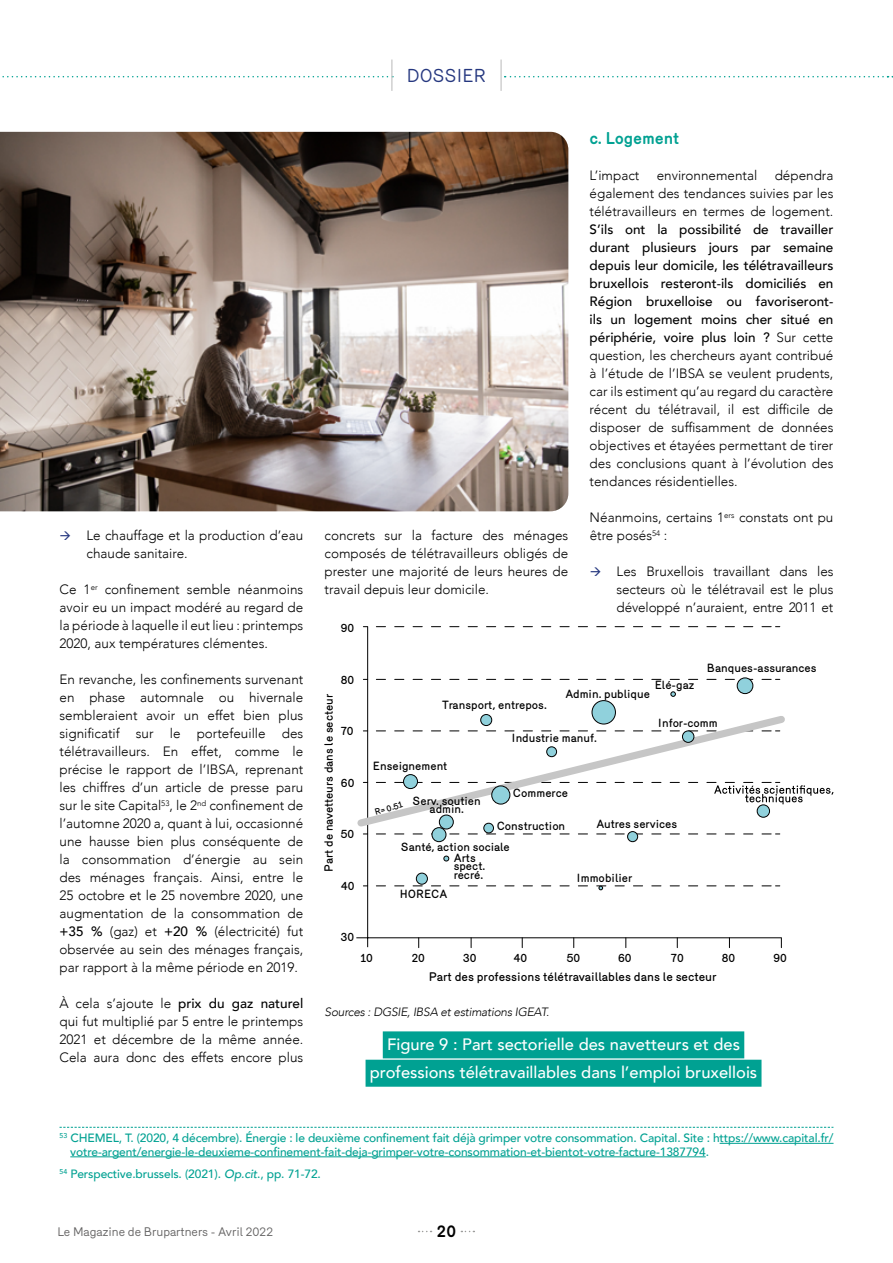
<style>
.page{position:relative;width:893px;height:1263px;background:#fff}
.page>*{position:absolute;margin:0;border:0;box-sizing:border-box;transform-origin:0 0}
.t1{font:18px "Merkury";color:#25377f}
.t2{font:500 16.5px/28.3px "Avenir";color:#fff;text-align:center}
.t3{font:700 16.5px "Merkury";letter-spacing:-.01em;color:#00a192}
.t4{font:700 16.5px "Merkury";color:#000}
.t5{font:300 13.5px/18px "Avenir";color:#000;text-align:justify}
.t6{font:500 12px/13.5px "Avenir";letter-spacing:-.01em;color:#00a192}
.t7{font:500 12px "Merkury";color:#000}
.t8{font:italic 300 12px "Avenir";letter-spacing:-.02em;color:#000}
.t9{font:12px "Merkury";color:#646363}
.t10{font:500 11.55px/8.6px "Merkury";color:#000}
.t11{font:500 8.55px "Merkury";color:#000}
.s1{font-weight:500}
.s2{font-style:italic}
</style>
<div class="page">
<svg style="left:2px;top:76px;width:387px;height:1px"></svg>
<svg style="left:505px;top:76px;width:388px;height:1px"></svg>
<hr style="left:391px;top:60px;width:2px;height:31px;background:#d0d0d0">
<hr style="left:500px;top:60px;width:2px;height:31px;background:#d0d0d0">
<hr style="left:720px;top:1143px;width:113px;height:1px;background:#00a192">
<hr style="left:70px;top:1156px;width:636px;height:1px;background:#00a192">
<img style="left:0;top:132px;width:568px;height:379px">
<svg style="left:60px;top:1127px;width:773px;height:1px"></svg>
<hr style="left:367px;top:627px;width:1px;height:320px;background:#000">
<hr style="left:356px;top:937px;width:425px;height:1px;background:#000">
<svg style="left:357px;top:711px;width:428px;height:121px"></svg>
<svg style="left:376px;top:626px;width:404px;height:1px"></svg>
<svg style="left:376px;top:679px;width:404px;height:1px"></svg>
<svg style="left:376px;top:834px;width:404px;height:1px"></svg>
<svg style="left:376px;top:782px;width:457px;height:22px"></svg>
<div style="left:416px;top:873px;width:11px;height:11px;background:#90d1dc;border-radius:50%"></div>
<div style="left:416px;top:873px;width:12px;height:11px;border:1px solid #000;border-radius:50%"></div>
<svg style="left:444px;top:856px;width:5px;height:5px"></svg>
<div style="left:432px;top:828px;width:14px;height:14px;background:#90d1dc;border-radius:50%"></div>
<div style="left:432px;top:827px;width:14px;height:15px;border:1px solid #000;border-radius:50%"></div>
<div style="left:439px;top:815px;width:14px;height:14px;background:#90d1dc;border-radius:50%"></div>
<div style="left:439px;top:815px;width:14px;height:14px;border:1px solid #000;border-radius:50%"></div>
<div style="left:484px;top:823px;width:9px;height:10px;background:#90d1dc;border-radius:50%"></div>
<div style="left:484px;top:823px;width:10px;height:10px;border:1px solid #000;border-radius:50%"></div>
<div style="left:404px;top:774px;width:13px;height:14px;background:#90d1dc;border-radius:50%"></div>
<div style="left:403px;top:774px;width:15px;height:15px;border:1px solid #000;border-radius:50%"></div>
<div style="left:492px;top:786px;width:18px;height:18px;background:#90d1dc;border-radius:50%"></div>
<div style="left:492px;top:786px;width:18px;height:18px;border:1px solid #000;border-radius:50%"></div>
<div style="left:628px;top:831px;width:10px;height:11px;background:#90d1dc;border-radius:50%"></div>
<div style="left:627px;top:831px;width:11px;height:11px;border:1px solid #000;border-radius:50%"></div>
<svg style="left:376px;top:886px;width:404px;height:4px"></svg>
<div style="left:547px;top:747px;width:10px;height:10px;background:#90d1dc;border-radius:50%"></div>
<div style="left:546px;top:747px;width:11px;height:10px;border:1px solid #000;border-radius:50%"></div>
<div style="left:481px;top:714px;width:11px;height:11px;background:#90d1dc;border-radius:50%"></div>
<div style="left:480px;top:714px;width:12px;height:12px;border:1px solid #000;border-radius:50%"></div>
<div style="left:592px;top:701px;width:23px;height:23px;background:#90d1dc;border-radius:50%"></div>
<div style="left:592px;top:700px;width:24px;height:24px;border:1px solid #000;border-radius:50%"></div>
<svg style="left:671px;top:692px;width:5px;height:4px"></svg>
<div style="left:682px;top:731px;width:12px;height:11px;background:#90d1dc;border-radius:50%"></div>
<div style="left:682px;top:731px;width:12px;height:11px;border:1px solid #000;border-radius:50%"></div>
<div style="left:737px;top:678px;width:16px;height:16px;background:#90d1dc;border-radius:50%"></div>
<div style="left:737px;top:678px;width:16px;height:16px;border:1px solid #000;border-radius:50%"></div>
<div style="left:757px;top:805px;width:12px;height:12px;background:#90d1dc;border-radius:50%"></div>
<div style="left:757px;top:805px;width:13px;height:12px;border:1px solid #000;border-radius:50%"></div>
<div style="left:383px;top:1031px;width:361px;height:27px;background:#00a192"></div>
<div style="left:366px;top:1060px;width:395px;height:27px;background:#00a192"></div>
<p class="t5" style="left:87px;top:526px;width:218px">Le chauffage et la production d’eau chaude sanitaire.</p>
<p class="t5" style="left:60px;top:580px;width:245px">Ce 1<sup>er</sup> confinement semble néanmoins avoir eu un impact modéré au regard de la période à laquelle il eut lieu : printemps 2020, aux températures clémentes.</p>
<p class="t5" style="left:60px;top:670px;width:245px">En revanche, les confinements survenant en phase automnale ou hivernale sembleraient avoir un effet bien plus significatif sur le portefeuille des télétravailleurs. En effet, comme le précise le rapport de l’IBSA, reprenant les chiffres d’un article de presse paru sur le site Capital<sup>53</sup>, le 2<sup>nd</sup> confinement de l’automne 2020 a, quant à lui, occasionné une hausse bien plus conséquente de la consommation d’énergie au sein des ménages français. Ainsi, entre le 25 octobre et le 25 novembre 2020, une augmentation de la consommation de <span class="s1">+35 %</span> (gaz) et <span class="s1">+20 %</span> (électricité) fut observée au sein des ménages français, par rapport à la même période en 2019.</p>
<p class="t5" style="left:60px;top:994px;width:245px">À cela s’ajoute le <span class="s1">prix du gaz naturel </span>qui fut multiplié par 5 entre le printemps 2021 et décembre de la même année.<br>Cela aura donc des effets encore plus</p>
<h1 class="t1" style="left:407px;top:62px;width:81px">DOSSIER</h1>
<p class="t5" style="left:325px;top:526px;width:245px">concrets sur la facture des ménages composés de télétravailleurs obligés de prester une majorité de leurs heures de travail depuis leur domicile.</p>
<p class="t10" style="left:341px;top:623px;width:15px">90</p>
<p class="t3" style="left:590px;top:126px;width:91px">c. Logement</p>
<p class="t5" style="left:590px;top:166px;width:51px">L’impact</p>
<p class="t5" style="left:657px;top:166px;width:102px">environnemental</p>
<p class="t5" style="left:590px;top:166px;width:245px;text-indent:185px">dépendra également des tendances suivies par les télétravailleurs en termes de logement.</p>
<p class="t5" style="left:590px;top:220px;width:245px"><span class="s1">S’ils ont la possibilité de travailler durant plusieurs jours par semaine depuis leur domicile, les télétravailleurs bruxellois resteront-ils domiciliés en Région bruxelloise ou favoriseront&shy;ils un logement moins cher situé en périphérie, voire plus loin ?</span> Sur cette question, les chercheurs ayant contribué à l’étude de l’IBSA se veulent prudents, car ils estiment qu’au regard du caractère récent du télétravail, il est difficile de disposer de suffisamment de données objectives et étayées permettant de tirer des conclusions quant à l’évolution des tendances résidentielles.</p>
<p class="t5" style="left:590px;top:508px;width:245px">Néanmoins, certains 1<sup>ers</sup> constats ont pu être posés<sup>54</sup> :</p>
<p class="t5" style="left:617px;top:562px;width:218px">Les Bruxellois travaillant dans les secteurs où le télétravail est le plus développé n’auraient, entre 2011 et</p>
<p class="t10" style="left:341px;top:674px;width:15px">80</p>
<p class="t10" style="left:324px;top:872px;width:179px;rotate:-90deg">Part de navetteurs dans le secteur</p>
<p class="t10" style="left:341px;top:726px;width:15px">70</p>
<p class="t10" style="left:341px;top:777px;width:15px">60</p>
<p class="t10" style="left:341px;top:829px;width:15px">50</p>
<p class="t10" style="left:341px;top:880px;width:15px">40</p>
<p class="t10" style="left:341px;top:932px;width:15px">30</p>
<p class="t10" style="left:707px;top:663px;width:111px">Banques-assurances</p>
<p class="t10" style="left:655px;top:680px;width:41px">Elé-gaz</p>
<p class="t10" style="left:658px;top:717px;width:61px">Infor-comm</p>
<p class="t10" style="left:565px;top:688px;width:86px">Admin. publique</p>
<p class="t10" style="left:442px;top:699px;width:106px">Transport, entrepos.</p>
<p class="t10" style="left:511px;top:733px;width:87px">Industrie manuf.</p>
<p class="t10" style="left:373px;top:761px;width:76px">Enseignement</p>
<p class="t11" style="left:373px;top:806px;width:30px;rotate:-16deg">R= 0.51</p>
<p class="t10" style="left:413px;top:795px;width:70px;text-align:center">Serv. soutien admin.</p>
<p class="t10" style="left:513px;top:788px;width:57px">Commerce</p>
<p class="t10" style="left:497px;top:820px;width:70px">Construction</p>
<p class="t10" style="left:596px;top:818px;width:82px">Autres services</p>
<p class="t10" style="left:401px;top:841px;width:110px">Santé, action sociale</p>
<p class="t10" style="left:454px;top:852px;width:33px">Arts spect. recré.</p>
<p class="t10" style="left:400px;top:889px;width:49px">HORECA</p>
<p class="t10" style="left:577px;top:872px;width:57px">Immobilier</p>
<p class="t10" style="left:360px;top:953px;width:14px">10</p>
<p class="t10" style="left:412px;top:953px;width:15px">20</p>
<p class="t10" style="left:463px;top:953px;width:15px">30</p>
<p class="t10" style="left:514px;top:953px;width:15px">40</p>
<p class="t10" style="left:567px;top:953px;width:15px">50</p>
<p class="t10" style="left:618px;top:953px;width:15px">60</p>
<p class="t10" style="left:671px;top:953px;width:15px">70</p>
<p class="t10" style="left:722px;top:953px;width:15px">80</p>
<p class="t10" style="left:773px;top:953px;width:15px">90</p>
<p class="t7" style="left:429px;top:968px;width:289px">Part des professions télétravaillables dans le secteur</p>
<p class="t8" style="left:325px;top:1005px;width:226px">Sources : DGSIE, IBSA et estimations IGEAT.</p>
<p class="t2" style="left:370px;top:1029px;width:389px">Figure 9 : Part sectorielle des navetteurs et des professions télétravaillables dans l’emploi bruxellois</p>
<p class="t6" style="left:70px;top:1131px;width:765px;text-indent:-11px"><sup>53</sup> CHEMEL, T. (2020, 4 décembre). Énergie : le deuxième confinement fait déjà grimper votre consommation. Capital. Site : https://www.capital.fr/ votre-argent/energie-le-deuxieme-confinement-fait-deja-grimper-votre-consommation-et-bientot-votre-facture-1387794.</p>
<p class="t6" style="left:60px;top:1166px;width:263px"><sup>54</sup> Perspective.brussels. (2021). <span class="s2">Op.cit</span>., pp. 71-72.</p>
<p class="t9" style="left:57px;top:1223px;width:217px">Le Magazine de Brupartners - Avril 2022</p>
<p class="t4" style="left:437px;top:1219px;width:21px">20</p>
</div>
